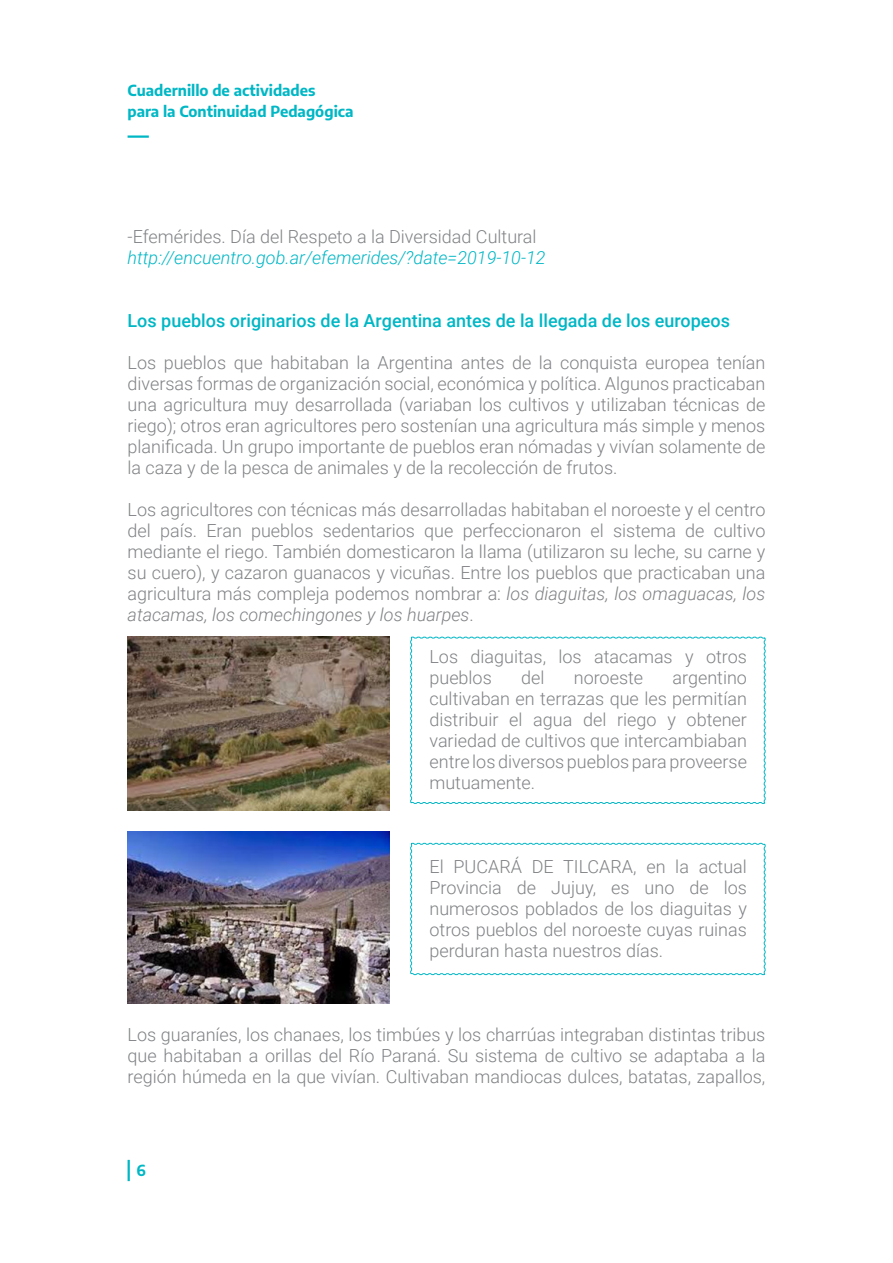
<style>
.page{position:relative;width:893px;height:1263px;background:#fff}
.page>*{position:absolute;margin:0;border:0;box-sizing:border-box;transform-origin:0 0}
.t1{font:300 18px/21px "Roboto";color:#808285;text-align:justify}
.t2{font:500 18px "Roboto";color:#00b7c5}
.t3{font:italic 300 18px "Roboto";color:#00b7c5}
.t4{font:700 15px/21px "Encode Sans";color:#00b7c5}
.s1{font-style:italic}
</style>
<div class="page">
<hr style="left:128px;top:135px;width:21px;height:3px;background:#00b7c5">
<hr style="left:128px;top:1160px;width:2px;height:21px;background:#00b7c5">
<svg style="left:410px;top:636px;width:356px;height:168px"></svg>
<svg style="left:410px;top:842px;width:356px;height:133px"></svg>
<img style="left:128px;top:637px;width:262px;height:173px">
<img style="left:128px;top:831px;width:262px;height:173px">
<p class="t4" style="left:128px;top:79px;width:227px">Cuadernillo de actividades<br>para la Continuidad Pedagógica</p>
<p class="t1" style="left:128px;top:225px;width:411px">-Efemérides. Día del Respeto a la Diversidad Cultural</p>
<p class="t3" style="left:128px;top:245px;width:419px">http://encuentro.gob.ar/efemerides/?date=2019-10-12</p>
<p class="t2" style="left:128px;top:308px;width:604px">Los pueblos originarios de la Argentina antes de la llegada de los europeos</p>
<p class="t1" style="left:128px;top:351px;width:639px">Los pueblos que habitaban la Argentina antes de la conquista europea tenían diversas formas de organización social, económica y política. Algunos practicaban una agricultura muy desarrollada (variaban los cultivos y utilizaban técnicas de riego); otros eran agricultores pero sostenían una agricultura más simple y menos planificada. Un grupo importante de pueblos eran nómadas y vivían solamente de la caza y de la pesca de animales y de la recolección de frutos.</p>
<p class="t1" style="left:128px;top:498px;width:639px">Los agricultores con técnicas más desarrolladas habitaban el noroeste y el centro del país. Eran pueblos sedentarios que perfeccionaron el sistema de cultivo mediante el riego. También domesticaron la llama (utilizaron su leche, su carne y su cuero), y cazaron guanacos y vicuñas. Entre los pueblos que practicaban una agricultura más compleja podemos nombrar a: <span class="s1">los diaguitas, los omaguacas, los atacamas, los comechingones y los huarpes</span>.</p>
<p class="t1" style="left:429px;top:645px;width:319px">Los diaguitas, los atacamas y otros pueblos</p>
<p class="t1" style="left:521px;top:666px;width:25px">del</p>
<p class="t1" style="left:574px;top:666px;width:71px">noroeste</p>
<p class="t1" style="left:429px;top:666px;width:319px;text-indent:243px">argentino cultivaban en terrazas que les permitían distribuir el agua del riego y obtener variedad de cultivos que intercambiaban entre los diversos pueblos para proveerse mutuamente.</p>
<p class="t1" style="left:429px;top:855px;width:319px">El PUCARÁ DE TILCARA, en la actual Provincia de Jujuy, es uno de los numerosos poblados de los diaguitas y otros pueblos del noroeste cuyas ruinas perduran hasta nuestros días.</p>
<p class="t1" style="left:128px;top:1023px;width:639px">Los guaraníes, los chanaes, los timbúes y los charrúas integraban distintas tribus que habitaban a orillas del Río Paraná. Su sistema de cultivo se adaptaba a la región húmeda en la que vivían. Cultivaban mandiocas dulces, batatas, zapallos,</p>
<p class="t4" style="left:136px;top:1159px;width:11px">6</p>
</div>
